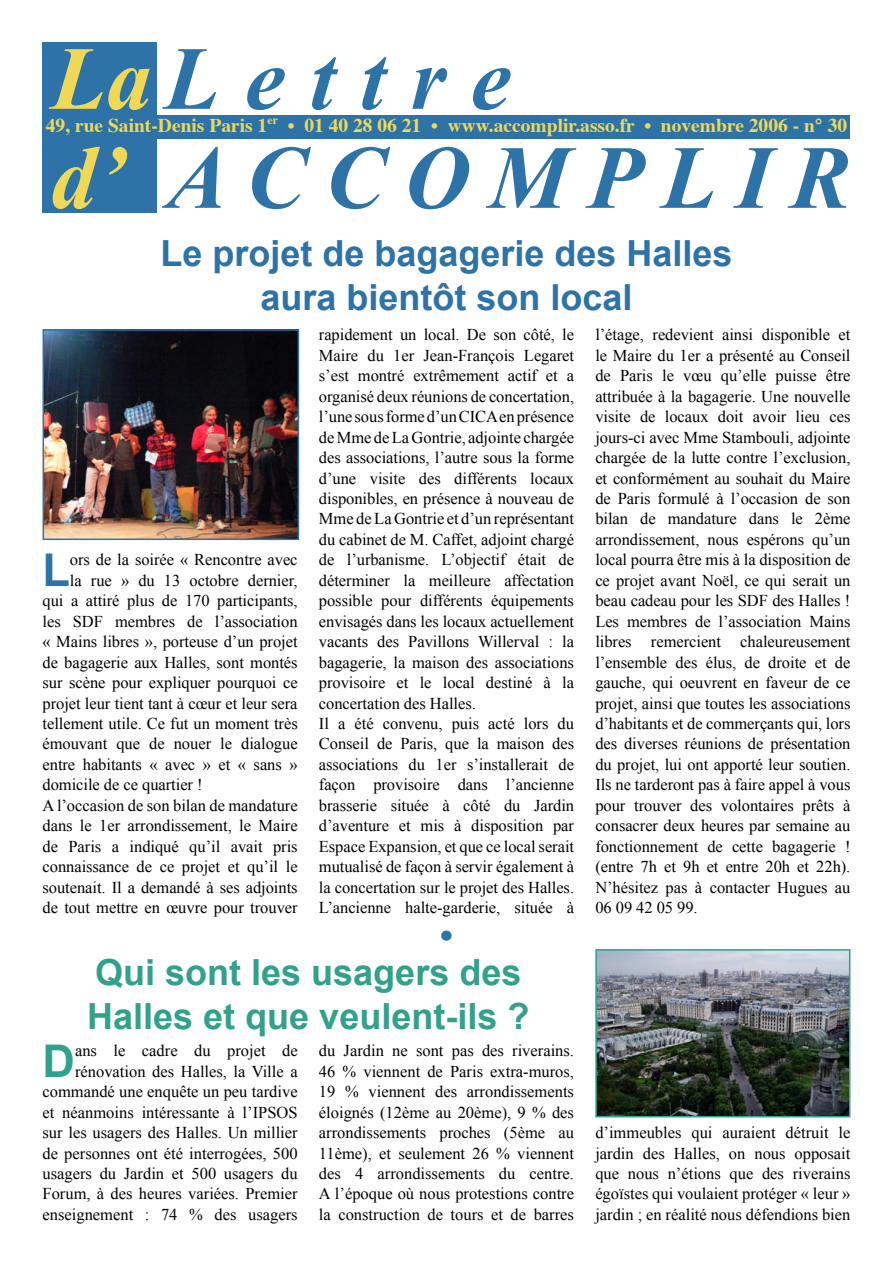
<style>
.page{position:relative;width:893px;height:1263px;background:#fff}
.page>*{position:absolute;margin:0;border:0;box-sizing:border-box;transform-origin:0 0}
.t1{font:italic 700 90px "Times New Roman";letter-spacing:.215em;color:#2d73a7}
.t2{font:italic 700 90px "Times New Roman";letter-spacing:.28em;color:#2d73a7}
.Texte{font:700 45px "Arial";color:#32a18b}
.Texte-2{font:700 45px "Arial";color:#2d73a7}
.Gros_titre{font:700 36px/43.2px "Arial";color:#2d73a7;text-align:center}
.Gros_titre-2{font:700 36px "Arial";color:#32a18b}
.t3{font:700 19.5px "Times";color:#f0d857}
.Texte-3{font:16.5px/20.4px "Times New Roman";letter-spacing:-.005em;color:#000;text-align:justify}
.s1{color:#f0d857}
</style>
<div class="page">
<div style="left:43px;top:43px;width:114px;height:170px;background:#2d73a7"></div>
<div style="left:43px;top:115px;width:807px;height:23px;background:#2d73a7"></div>
<img style="left:598px;top:952px;width:249px;height:162px">
<div style="left:595px;top:949px;width:255px;height:168px;border:2px solid #32a18b"></div>
<img style="left:46px;top:332px;width:250px;height:205px">
<div style="left:43px;top:329px;width:256px;height:211px;border:2px solid #2d73a7"></div>
<p class="t2" style="left:52px;top:27px;width:461px"><span class="s1">La</span>Lettre</p>
<p class="t1" style="left:51px;top:126px;width:801px"><span class="s1">d’</span> ACCOMPLIR</p>
<p class="t3" style="left:46px;top:112px;width:803px">49, rue Saint-Denis Paris 1<sup>er</sup> • 01 40 28 06 21 • www.accomplir.asso.fr • novembre 2006 - n° 30</p>
<p class="Gros_titre" style="left:160px;top:233px;width:574px">Le projet de bagagerie des Halles aura bientôt son local</p>
<p class="Texte-2" style="left:43px;top:540px;width:29px">L</p>
<p class="Texte-3" style="left:70px;top:549px;width:229px">ors de la soirée « Rencontre avec</p>
<p class="Texte-3" style="left:70px;top:570px;width:229px">la rue » du 13 octobre dernier,</p>
<p class="Texte-3" style="left:43px;top:590px;width:257px">qui a attiré plus de 170 participants,</p>
<p class="Texte-3" style="left:43px;top:611px;width:257px">les SDF membres de l’association</p>
<p class="Texte-3" style="left:43px;top:631px;width:257px">« Mains libres », porteuse d’un projet</p>
<p class="Texte-3" style="left:43px;top:652px;width:257px">de bagagerie aux Halles, sont montés</p>
<p class="Texte-3" style="left:43px;top:672px;width:257px">sur scène pour expliquer pourquoi ce</p>
<p class="Texte-3" style="left:43px;top:693px;width:257px">projet leur tient tant à cœur et leur sera</p>
<p class="Texte-3" style="left:43px;top:713px;width:257px">tellement utile. Ce fut un moment très</p>
<p class="Texte-3" style="left:43px;top:733px;width:257px">émouvant que de nouer le dialogue</p>
<p class="Texte-3" style="left:43px;top:754px;width:257px">entre habitants « avec » et « sans »</p>
<p class="Texte-3" style="left:43px;top:774px;width:162px">domicile de ce quartier !</p>
<p class="Texte-3" style="left:43px;top:795px;width:257px">A l’occasion de son bilan de mandature dans le 1er arrondissement, le Maire de Paris a indiqué qu’il avait pris connaissance de ce projet et qu’il le soutenait. Il a demandé à ses adjoints de tout mettre en œuvre pour trouver</p>
<p class="Texte-3" style="left:319px;top:324px;width:257px">rapidement un local. De son côté, le Maire du 1er Jean-François Legaret s’est montré extrêmement actif et a organisé deux réunions de concertation, l’une sous forme d’un CICA en présence de Mme de La Gontrie, adjointe chargée des associations, l’autre sous la forme d’une visite des différents locaux disponibles, en présence à nouveau de Mme de La Gontrie et d’un représentant du cabinet de M. Caffet, adjoint chargé de l’urbanisme. L’objectif était de déterminer la meilleure affectation possible pour différents équipements envisagés dans les locaux actuellement vacants des Pavillons Willerval : la bagagerie, la maison des associations provisoire et le local destiné à la concertation des Halles.</p>
<p class="Texte-3" style="left:319px;top:713px;width:257px">Il a été convenu, puis acté lors du Conseil de Paris, que la maison des associations du 1er s’installerait de façon provisoire dans l’ancienne brasserie située à côté du Jardin d’aventure et mis à disposition par Espace Expansion, et que ce local serait mutualisé de façon à servir également à la concertation sur le projet des Halles.<br>L’ancienne halte-garderie, située à</p>
<p class="Gros_titre" style="left:440px;top:915px;width:14px">•</p>
<p class="Gros_titre-2" style="left:95px;top:949px;width:428px">Qui sont les usagers des</p>
<p class="Gros_titre-2" style="left:87px;top:992px;width:444px">Halles et que veulent-ils ?</p>
<p class="Texte" style="left:43px;top:1031px;width:34px">D</p>
<p class="Texte-3" style="left:43px;top:1040px;width:257px;text-align:right">ans le cadre du projet de rénovation des Halles, la Ville a commandé une enquête un peu tardive et néanmoins intéressante à l’IPSOS sur les usagers des Halles. Un millier de personnes ont été interrogées, 500 usagers du Jardin et 500 usagers du Forum, à des heures variées. Premier enseignement : 74 % des usagers</p>
<p class="Texte-3" style="left:319px;top:1040px;width:257px">du Jardin ne sont pas des riverains.<br>46 % viennent de Paris extra-muros, 19 % viennent des arrondissements éloignés (12ème au 20ème), 9 % des arrondissements proches (5ème au 11ème), et seulement 26 % viennent des 4 arrondissements du centre.<br>A l’époque où nous protestions contre la construction de tours et de barres</p>
<p class="Texte-3" style="left:595px;top:324px;width:257px">l’étage, redevient ainsi disponible et le Maire du 1er a présenté au Conseil de Paris le vœu qu’elle puisse être attribuée à la bagagerie. Une nouvelle visite de locaux doit avoir lieu ces jours-ci avec Mme Stambouli, adjointe chargée de la lutte contre l’exclusion, et conformément au souhait du Maire de Paris formulé à l’occasion de son bilan de mandature dans le 2ème arrondissement, nous espérons qu’un local pourra être mis à la disposition de ce projet avant Noël, ce qui serait un beau cadeau pour les SDF des Halles !<br>Les membres de l’association Mains libres remercient chaleureusement l’ensemble des élus, de droite et de gauche, qui oeuvrent en faveur de ce projet, ainsi que toutes les associations d’habitants et de commerçants qui, lors des diverses réunions de présentation du projet, lui ont apporté leur soutien.<br>Ils ne tarderont pas à faire appel à vous pour trouver des volontaires prêts à consacrer deux heures par semaine au fonctionnement de cette bagagerie ! (entre 7h et 9h et entre 20h et 22h).<br>N’hésitez pas à contacter Hugues au 06 09 42 05 99.</p>
<p class="Texte-3" style="left:595px;top:1122px;width:257px">d’immeubles qui auraient détruit le jardin des Halles, on nous opposait que nous n’étions que des riverains égoïstes qui voulaient protéger « leur » jardin ; en réalité nous défendions bien</p>
</div>
